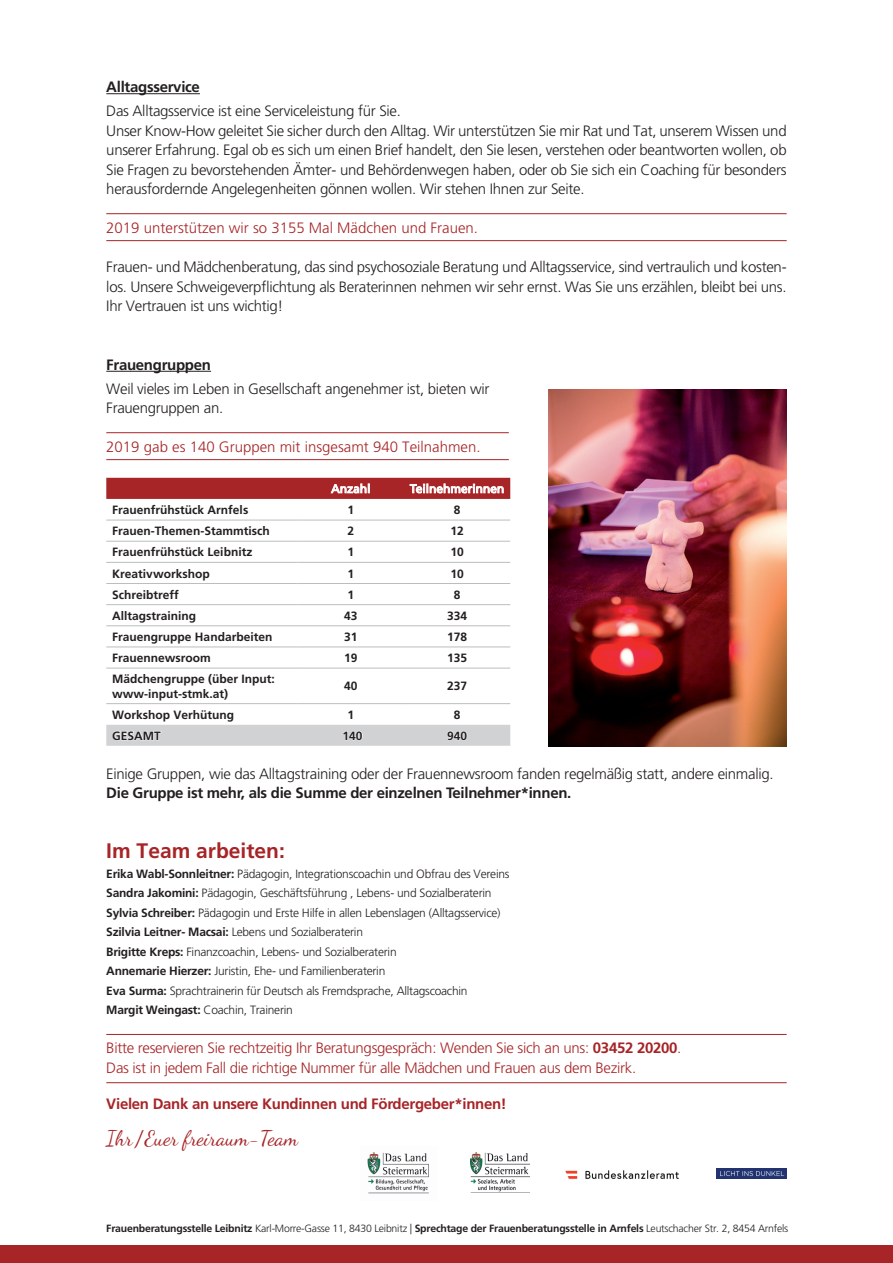
<style>
.page{position:relative;width:893px;height:1263px;background:#fff}
.page>*{position:absolute;margin:0;border:0;box-sizing:border-box;transform-origin:0 0}
.t1{font:21px "Dancing Script";color:#a72427}
.t2{font:700 21px "Frutiger CE";color:#a72427}
.t3{font:300 15px/19.5px "Frutiger CE";letter-spacing:-.02em;color:#231f20}
.t4{font:300 15px/19.5px "Frutiger CE";letter-spacing:-.02em;color:#a72427}
.t5{font:300 15px "Frutiger CE";color:#a72427}
.t6{font:700 15px "Frutiger";letter-spacing:-.02em;color:#231f20}
.t7{font:700 15px "Frutiger";letter-spacing:-.02em;color:#a72427}
.t8{font:700 15px "Frutiger CE";letter-spacing:-.02em;color:#231f20}
.t9{font:300 12px/19.5px "Frutiger CE";letter-spacing:-.02em;color:#231f20}
.t10{font:700 12px/14.4px "Frutiger CE";color:#231f20}
.t11{font:12px "Frutiger";color:#fff}
.t12{font:700 12px "Frutiger";color:#231f20}
.t13{font:700 10.5px "Frutiger CE";letter-spacing:-.02em;color:#231f20}
.s1{font-weight:700}
.s2{font-family:"Frutiger";font-weight:700}
.s3{font-weight:300}
</style>
<div class="page">
<div style="left:0;top:1246px;width:893px;height:17px;background:#a72427"></div>
<img style="left:565px;top:1170px;width:114px;height:9px">
<img style="left:717px;top:1168px;width:70px;height:11px">
<img style="left:367px;top:1152px;width:62px;height:42px">
<img style="left:470px;top:1153px;width:60px;height:39px">
<hr style="left:106px;top:93px;width:94px;height:1px;background:#231f20">
<hr style="left:106px;top:371px;width:105px;height:1px;background:#231f20">
<hr style="left:106px;top:520px;width:192px;height:1px;background:#bcbdc0">
<hr style="left:298px;top:520px;width:106px;height:1px;background:#bcbdc0">
<hr style="left:404px;top:520px;width:106px;height:1px;background:#bcbdc0">
<hr style="left:106px;top:541px;width:192px;height:1px;background:#bcbdc0">
<hr style="left:298px;top:541px;width:106px;height:1px;background:#bcbdc0">
<hr style="left:404px;top:541px;width:106px;height:1px;background:#bcbdc0">
<hr style="left:106px;top:562px;width:192px;height:1px;background:#bcbdc0">
<hr style="left:298px;top:562px;width:106px;height:1px;background:#bcbdc0">
<hr style="left:404px;top:562px;width:106px;height:1px;background:#bcbdc0">
<hr style="left:106px;top:583px;width:192px;height:1px;background:#bcbdc0">
<hr style="left:298px;top:583px;width:106px;height:1px;background:#bcbdc0">
<hr style="left:404px;top:583px;width:106px;height:1px;background:#bcbdc0">
<hr style="left:106px;top:604px;width:192px;height:1px;background:#bcbdc0">
<hr style="left:298px;top:604px;width:106px;height:1px;background:#bcbdc0">
<hr style="left:404px;top:604px;width:106px;height:1px;background:#bcbdc0">
<hr style="left:106px;top:625px;width:192px;height:1px;background:#bcbdc0">
<hr style="left:298px;top:625px;width:106px;height:1px;background:#bcbdc0">
<hr style="left:404px;top:625px;width:106px;height:1px;background:#bcbdc0">
<hr style="left:106px;top:647px;width:192px;height:1px;background:#bcbdc0">
<hr style="left:298px;top:647px;width:106px;height:1px;background:#bcbdc0">
<hr style="left:404px;top:647px;width:106px;height:1px;background:#bcbdc0">
<hr style="left:106px;top:668px;width:192px;height:1px;background:#bcbdc0">
<hr style="left:298px;top:668px;width:106px;height:1px;background:#bcbdc0">
<hr style="left:404px;top:668px;width:106px;height:1px;background:#bcbdc0">
<hr style="left:106px;top:703px;width:192px;height:1px;background:#bcbdc0">
<hr style="left:298px;top:703px;width:106px;height:1px;background:#bcbdc0">
<hr style="left:404px;top:703px;width:106px;height:1px;background:#bcbdc0">
<svg style="left:106px;top:478px;width:404px;height:21px;background:#ae3639"></svg>
<svg style="left:106px;top:725px;width:404px;height:21px;background:#d4d4d6"></svg>
<hr style="left:106px;top:1034px;width:681px;height:1px;background:#a72427">
<hr style="left:106px;top:459px;width:403px;height:1px;background:#a72427">
<hr style="left:106px;top:240px;width:681px;height:1px;background:#a72427">
<hr style="left:106px;top:432px;width:403px;height:1px;background:#a72427">
<hr style="left:106px;top:213px;width:681px;height:1px;background:#a72427">
<hr style="left:106px;top:1082px;width:681px;height:1px;background:#a72427">
<img style="left:548px;top:389px;width:239px;height:358px">
<p class="t8" style="left:106px;top:78px;width:95px">Alltagsservice</p>
<p class="t3" style="left:106px;top:101px;width:682px">Das Alltagsservice ist eine Serviceleistung für Sie.<br>Unser Know-How geleitet Sie sicher durch den Alltag. Wir unterstützen Sie mir Rat und Tat, unserem Wissen und unserer Erfahrung. Egal ob es sich um einen Brief handelt, den Sie lesen, verstehen oder beantworten wollen, ob Sie Fragen zu bevorstehenden Ämter- und Behördenwegen haben, oder ob Sie sich ein Coaching für besonders herausfordernde Angelegenheiten gönnen wollen. Wir stehen Ihnen zur Seite.</p>
<p class="t5" style="left:106px;top:219px;width:373px">2019 unterstützen wir so 3155 Mal Mädchen und Frauen.</p>
<p class="t3" style="left:106px;top:257px;width:682px;text-align:justify">Frauen- und Mädchenberatung, das sind psychosoziale Beratung und Alltagsservice, sind vertraulich und kosten&shy;los. Unsere Schweigeverpflichtung als Beraterinnen nehmen wir sehr ernst. Was Sie uns erzählen, bleibt bei uns.<br>Ihr Vertrauen ist uns wichtig!</p>
<p class="t8" style="left:106px;top:356px;width:106px">Frauengruppen</p>
<p class="t3" style="left:106px;top:379px;width:385px">Weil vieles im Leben in Gesellschaft angenehmer ist, bieten wir<br>Frauengruppen an.</p>
<p class="t5" style="left:106px;top:438px;width:376px">2019 gab es 140 Gruppen mit insgesamt 940 Teilnahmen.</p>
<p class="t11" style="left:331px;top:482px;width:41px">Anzahl</p>
<p class="t11" style="left:410px;top:482px;width:96px">Teilnehmerinnen</p>
<p class="t10" style="left:112px;top:503px;width:138px">Frauenfrühstück Arnfels</p>
<p class="t10" style="left:347px;top:503px;width:8px">1</p>
<p class="t10" style="left:454px;top:503px;width:8px">8</p>
<p class="t10" style="left:112px;top:524px;width:159px">Frauen-Themen-Stammtisch</p>
<p class="t10" style="left:347px;top:524px;width:8px">2</p>
<p class="t10" style="left:450px;top:524px;width:15px">12</p>
<p class="t10" style="left:112px;top:545px;width:142px">Frauenfrühstück Leibnitz</p>
<p class="t10" style="left:347px;top:545px;width:8px">1</p>
<p class="t10" style="left:450px;top:545px;width:15px">10</p>
<p class="t10" style="left:112px;top:566px;width:99px">Kreativworkshop</p>
<p class="t10" style="left:347px;top:566px;width:8px">1</p>
<p class="t10" style="left:450px;top:566px;width:15px">10</p>
<p class="t10" style="left:112px;top:587px;width:68px">Schreibtreff</p>
<p class="t10" style="left:347px;top:587px;width:8px">1</p>
<p class="t10" style="left:454px;top:587px;width:8px">8</p>
<p class="t10" style="left:112px;top:608px;width:86px">Alltagstraining</p>
<p class="t10" style="left:344px;top:608px;width:15px">43</p>
<p class="t10" style="left:447px;top:608px;width:22px">334</p>
<p class="t10" style="left:112px;top:629px;width:162px">Frauengruppe Handarbeiten</p>
<p class="t10" style="left:344px;top:629px;width:15px">31</p>
<p class="t10" style="left:447px;top:629px;width:22px">178</p>
<p class="t10" style="left:112px;top:651px;width:100px">Frauennewsroom</p>
<p class="t10" style="left:344px;top:651px;width:15px">19</p>
<p class="t10" style="left:447px;top:651px;width:22px">135</p>
<p class="t10" style="left:112px;top:672px;width:164px">Mädchengruppe (über Input: www-input-stmk.at)</p>
<p class="t10" style="left:344px;top:679px;width:15px">40</p>
<p class="t10" style="left:447px;top:679px;width:22px">237</p>
<p class="t10" style="left:112px;top:707px;width:124px">Workshop Verhütung</p>
<p class="t10" style="left:347px;top:707px;width:8px">1</p>
<p class="t10" style="left:454px;top:707px;width:8px">8</p>
<p class="t12" style="left:112px;top:728px;width:50px">GESAMT</p>
<p class="t12" style="left:342px;top:728px;width:22px">140</p>
<p class="t12" style="left:447px;top:728px;width:22px">940</p>
<p class="t3" style="left:106px;top:764px;width:669px">Einige Gruppen, wie das Alltagstraining oder der Frauennewsroom fanden regelmäßig statt, andere einmalig.</p>
<p class="t6" style="left:106px;top:784px;width:467px">Die Gruppe ist mehr, als die Summe der einzelnen Teilnehmer*innen.</p>
<h1 class="t2" style="left:106px;top:838px;width:180px">Im Team arbeiten:</h1>
<p class="t9" style="left:106px;top:864px;width:405px"><span class="s1">Erika Wabl-Sonnleitner:</span> Pädagogin, Integrationscoachin und Obfrau des Vereins <span class="s1">Sandra Jakomini:</span> Pädagogin, Geschäftsführung , Lebens- und Sozialberaterin <span class="s1">Sylvia Schreiber:</span> Pädagogin und Erste Hilfe in allen Lebenslagen (Alltagsservice)<br><span class="s1">Szilvia Leitner- Macsai:</span> Lebens und Sozialberaterin<br><span class="s1">Brigitte Kreps:</span> Finanzcoachin, Lebens- und Sozialberaterin<br><span class="s1">Annemarie Hierzer:</span> Juristin, Ehe- und Familienberaterin<br><span class="s1">Eva Surma:</span> Sprachtrainerin für Deutsch als Fremdsprache, Alltagscoachin<br><span class="s1">Margit Weingast:</span> Coachin, Trainerin</p>
<p class="t4" style="left:106px;top:1038px;width:577px">Bitte reservieren Sie rechtzeitig Ihr Beratungsgespräch: Wenden Sie sich an uns: <span class="s2">03452 20200</span>.<br>Das ist in jedem Fall die richtige Nummer für alle Mädchen und Frauen aus dem Bezirk.</p>
<p class="t7" style="left:106px;top:1095px;width:402px">Vielen Dank an unsere Kundinnen und Fördergeber*innen!</p>
<h1 class="t1" style="left:106px;top:1125px;width:193px">Ihr/ Euer freiraum-Team</h1>
<p class="t13" style="left:106px;top:1221px;width:683px">Frauenberatungsstelle Leibnitz <span class="s3">Karl-Morre-Gasse 11, 8430 Leibnitz |</span> Sprechtage der Frauenberatungsstelle in Arnfels <span class="s3">Leutschacher Str. 2, 8454 Arnfels</span></p>
</div>
